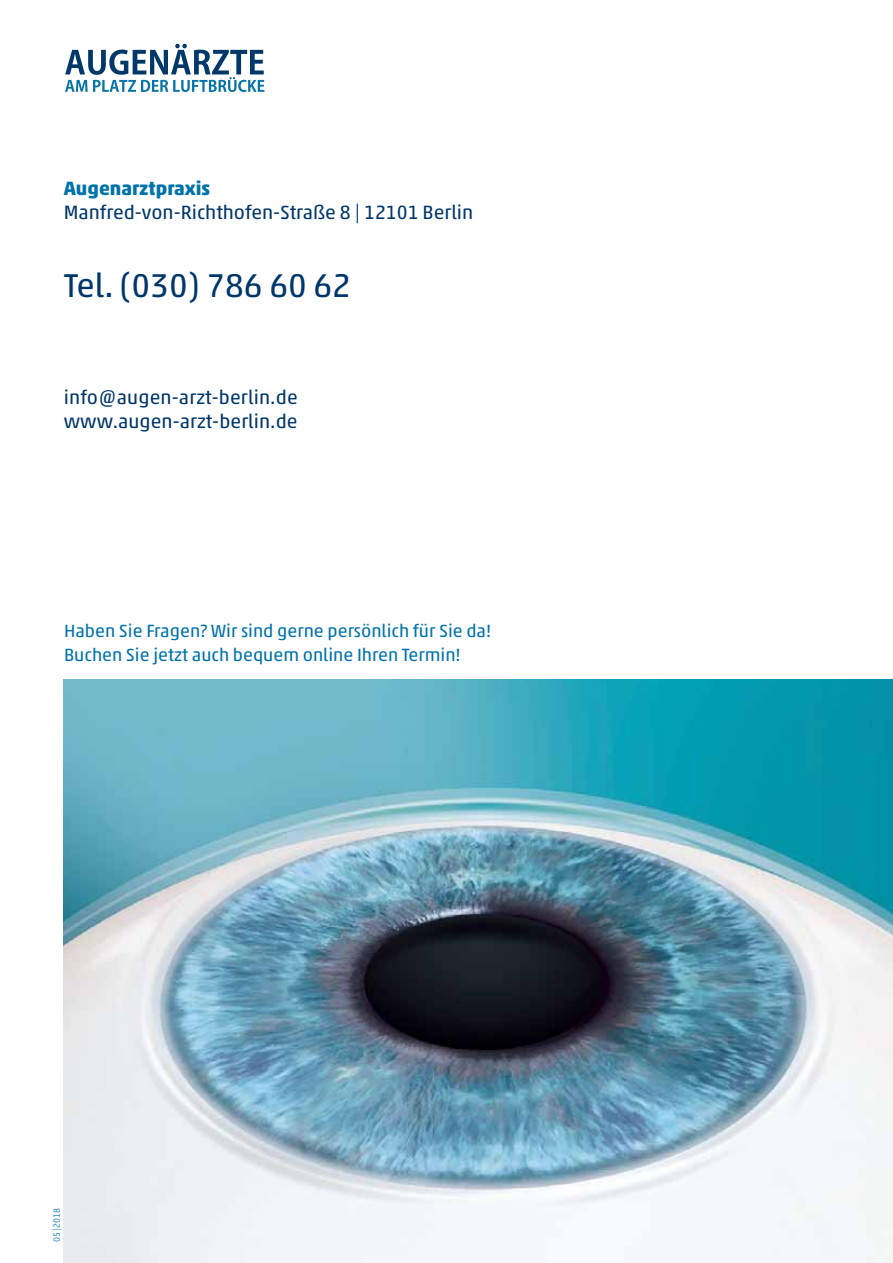
<style>
.page{position:relative;width:893px;height:1263px;background:#fff}
.page>*{position:absolute;margin:0;border:0;box-sizing:border-box;transform-origin:0 0}
.t1{font:33.45px "Akko Pro";color:#00376a}
.t2{font:19.5px/24px "Akko Pro";color:#00376a}
.t3{font:700 19.5px "Akko Pro";color:#0073aa}
.t4{font:18px/24px "Akko Pro";color:#0073aa}
.t5{font:300 9px "Akko Pro";color:#0073aa}
</style>
<div class="page">
<svg style="left:65px;top:44px;width:199px;height:48px"></svg>
<img style="left:64px;top:680px;width:829px;height:583px">
<p class="t3" style="left:64px;top:176px;width:148px">Augenarztpraxis</p>
<p class="t2" style="left:64px;top:200px;width:411px">Manfred-von-Richthofen-Straße 8 | 12101 Berlin</p>
<h1 class="t1" style="left:64px;top:265px;width:289px">Tel. (030) 786 60 62</h1>
<p class="t2" style="left:64px;top:385px;width:235px">info@augen-arzt-berlin.de www.augen-arzt-berlin.de</p>
<p class="t4" style="left:64px;top:619px;width:429px">Haben Sie Fragen? Wir sind gerne persönlich für Sie da!<br>Buchen Sie jetzt auch bequem online Ihren Termin!</p>
<p class="t5" style="left:51px;top:1242px;width:35px;rotate:-90deg">05|2018</p>
</div>
